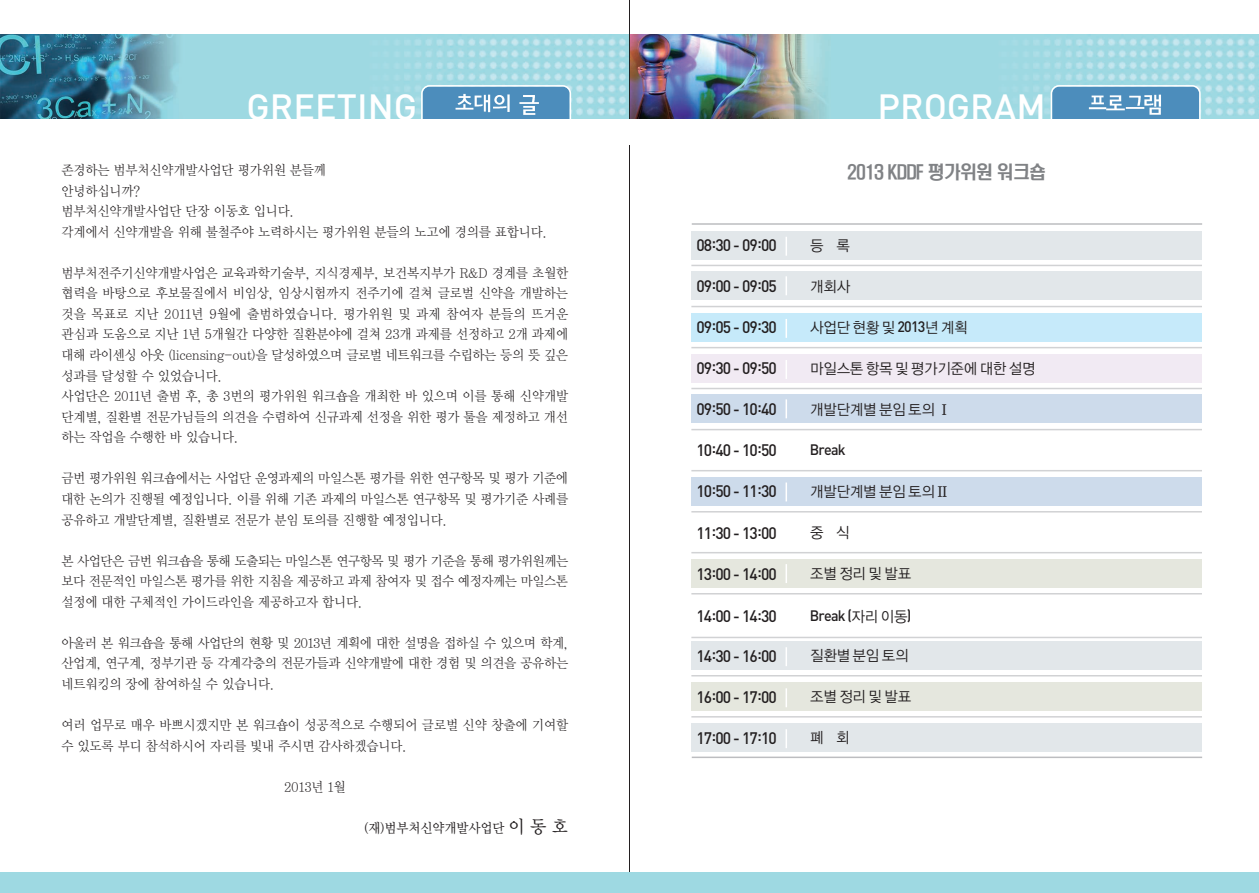
<style>
.page{position:relative;width:1259px;height:893px;background:#fff}
.page>*{position:absolute;margin:0;border:0;box-sizing:border-box;transform-origin:0 0}
.t1{font:500 36px "DIN";color:#fff}
.t2{font:500 18px "HY Head Line";letter-spacing:-.06em;color:#808285;scale:.95 1}
.t3{font:500 16.5px "DIN";letter-spacing:-.055em;color:#231f20;scale:.95 1}
.t4{font:15px "YGO12";letter-spacing:-.07em;color:#231f20;scale:.95 1}
.t5{font:500 15px "DIN";letter-spacing:-.055em;color:#231f20;scale:.95 1}
.t6{font:15px "YGO12";letter-spacing:.02em;color:#231f20;scale:.95 1}
.t7{font:13.5px/20.5px "Y Mj O12";letter-spacing:-.065em;color:#231f20;scale:.95 1}
.t8{font:13.5px "Y Mj O13";letter-spacing:-.065em;color:#231f20;scale:.95 1}
.s1{font-size:18px}
.s2{font-family:"DIN";font-weight:500}
.s3{font-family:"Y Mj O14"}
.s4{font-family:"YGO12";font-weight:400}
</style>
<div class="page">
<div style="left:691px;top:231px;width:510px;height:28px;background:#e2e7ea"></div>
<div style="left:691px;top:271px;width:510px;height:28px;background:#e2e7ea"></div>
<div style="left:691px;top:313px;width:510px;height:28px;background:#c6eafa"></div>
<div style="left:691px;top:354px;width:510px;height:28px;background:#f1eaf3"></div>
<div style="left:691px;top:395px;width:510px;height:28px;background:#cddbeb"></div>
<div style="left:691px;top:477px;width:510px;height:29px;background:#cddbeb"></div>
<div style="left:691px;top:559px;width:510px;height:29px;background:#e5e7de"></div>
<div style="left:691px;top:641px;width:510px;height:29px;background:#e2e7ea"></div>
<div style="left:691px;top:682px;width:510px;height:29px;background:#e5e7de"></div>
<div style="left:691px;top:724px;width:510px;height:28px;background:#e2e7ea"></div>
<img style="left:0;top:35px;width:1258px;height:84px">
<div style="left:1052px;top:87px;width:147px;height:56px;background:#4c8dbc;border-radius:7px"></div>
<div style="left:1050px;top:85px;width:150px;height:60px;border:2px solid #fff;border-radius:8px"></div>
<div style="left:629px;top:119px;width:629px;height:26px;background:#fff"></div>
<img style="left:1088px;top:95px;width:16px;height:15px">
<img style="left:1104px;top:95px;width:20px;height:16px">
<img style="left:1124px;top:95px;width:18px;height:16px">
<img style="left:1142px;top:94px;width:19px;height:21px">
<hr style="left:691px;top:265px;width:511px;height:1px;background:#d1d2d4">
<hr style="left:691px;top:306px;width:511px;height:1px;background:#d1d2d4">
<hr style="left:691px;top:347px;width:511px;height:1px;background:#d1d2d4">
<hr style="left:691px;top:388px;width:511px;height:1px;background:#d1d2d4">
<hr style="left:691px;top:429px;width:511px;height:1px;background:#d1d2d4">
<hr style="left:691px;top:470px;width:511px;height:1px;background:#d1d2d4">
<hr style="left:691px;top:511px;width:511px;height:1px;background:#d1d2d4">
<hr style="left:691px;top:552px;width:511px;height:1px;background:#d1d2d4">
<hr style="left:691px;top:593px;width:511px;height:1px;background:#d1d2d4">
<hr style="left:691px;top:636px;width:511px;height:2px;background:#d1d2d4">
<hr style="left:691px;top:675px;width:511px;height:1px;background:#d1d2d4">
<hr style="left:691px;top:716px;width:511px;height:1px;background:#d1d2d4">
<hr style="left:629px;top:0;width:1px;height:892px;background:#231f20">
<div style="left:422px;top:87px;width:147px;height:56px;background:#4c8dbc;border-radius:7px"></div>
<div style="left:421px;top:85px;width:150px;height:60px;border:2px solid #fff;border-radius:8px"></div>
<div style="left:0;top:119px;width:629px;height:26px;background:#fff"></div>
<img style="left:455px;top:93px;width:16px;height:17px">
<img style="left:471px;top:94px;width:19px;height:19px">
<img style="left:490px;top:94px;width:20px;height:18px">
<img style="left:519px;top:95px;width:20px;height:20px">
<div style="left:629px;top:872px;width:629px;height:20px;background:#9ed9e2"></div>
<hr style="left:692px;top:223px;width:510px;height:2px;background:#bcbdc0">
<hr style="left:692px;top:756px;width:510px;height:2px;background:#bcbdc0">
<svg style="left:785px;top:237px;width:2px;height:19px"></svg>
<svg style="left:785px;top:276px;width:2px;height:19px"></svg>
<svg style="left:785px;top:319px;width:2px;height:19px"></svg>
<svg style="left:786px;top:360px;width:1px;height:19px"></svg>
<svg style="left:785px;top:399px;width:2px;height:19px"></svg>
<svg style="left:785px;top:482px;width:2px;height:19px"></svg>
<svg style="left:785px;top:564px;width:2px;height:19px"></svg>
<svg style="left:785px;top:647px;width:2px;height:19px"></svg>
<svg style="left:785px;top:688px;width:2px;height:19px"></svg>
<svg style="left:785px;top:729px;width:2px;height:19px"></svg>
<h1 class="t1" style="left:246px;top:94px;width:172px">GREETING</h1>
<p class="t7" style="left:61px;top:160px;width:514px">존경하는 범부처신약개발사업단 평가위원 분들께<br>안녕하십니까?<br>범부처신약개발사업단 단장 이동호 입니다.<br>각계에서 신약개발을 위해 불철주야 노력하시는 평가위원 분들의 노고에 경의를 표합니다.</p>
<p class="t7" style="left:61px;top:263px;width:535px">범부처전주기신약개발사업은 교육과학기술부, 지식경제부, 보건복지부가 R&amp;D 경계를 초월한 협력을 바탕으로 후보물질에서 비임상, 임상시험까지 전주기에 걸쳐 글로벌 신약을 개발하는 것을 목표로 지난 2011년 9월에 출범하였습니다. 평가위원 및 과제 참여자 분들의 뜨거운 관심과 도움으로 지난 1년 5개월간 다양한 질환분야에 걸쳐 23개 과제를 선정하고 2개 과제에 대해 라이센싱 아웃 (licensing-out)을 달성하였으며 글로벌 네트워크를 수립하는 등의 뜻 깊은 성과를 달성할 수 있었습니다.<br>사업단은 2011년 출범 후, 총 3번의 평가위원 워크숍을 개최한 바 있으며 이를 통해 신약개발 단계별, 질환별 전문가님들의 의견을 수렴하여 신규과제 선정을 위한 평가 툴을 제정하고 개선 하는 작업을 수행한 바 있습니다.</p>
<p class="t7" style="left:61px;top:469px;width:535px;text-align:justify">금번 평가위원 워크숍에서는 사업단 운영과제의 마일스톤 평가를 위한 연구항목 및 평가 기준에 대한 논의가 진행될 예정입니다. 이를 위해 기존 과제의 마일스톤 연구항목 및 평가기준 사례를 공유하고 개발단계별, 질환별로 전문가 분임 토의를 진행할 예정입니다.</p>
<p class="t7" style="left:61px;top:551px;width:535px;text-align:justify">본 사업단은 금번 워크숍을 통해 도출되는 마일스톤 연구항목 및 평가 기준을 통해 평가위원께는 보다 전문적인 마일스톤 평가를 위한 지침을 제공하고 과제 참여자 및 접수 예정자께는 마일스톤 설정에 대한 구체적인 가이드라인을 제공하고자 합니다.</p>
<p class="t7" style="left:61px;top:633px;width:535px;text-align:justify">아울러 본 워크숍을 통해 사업단의 현황 및 2013년 계획에 대한 설명을 접하실 수 있으며 학계, 산업계, 연구계, 정부기관 등 각계각층의 전문가들과 신약개발에 대한 경험 및 의견을 공유하는 네트워킹의 장에 참여하실 수 있습니다.</p>
<p class="t7" style="left:61px;top:715px;width:535px">여러 업무로 매우 바쁘시겠지만 본 워크숍이 성공적으로 수행되어 글로벌 신약 창출에 기여할 수 있도록 부디 참석하시어 자리를 빛내 주시면 감사하겠습니다.</p>
<p class="t7" style="left:284px;top:777px;width:67px">2013년 1월</p>
<p class="t8" style="left:364px;top:821px;width:217px">(재)범부처신약개발사업단 <span class="s1">이 동 호</span></p>
<h1 class="t1" style="left:877px;top:94px;width:170px">PROGRAM</h1>
<h2 class="t2" style="left:847px;top:164px;width:211px">2013 KDDF 평가위원 워크숍</h2>
<p class="t3" style="left:696px;top:239px;width:86px">08:30 - 09:00</p>
<p class="t4" style="left:810px;top:238px;width:44px">등 록</p>
<p class="t3" style="left:696px;top:280px;width:86px">09:00 - 09:05</p>
<p class="t4" style="left:810px;top:279px;width:44px">개회사</p>
<p class="t3" style="left:696px;top:321px;width:86px">09:05 - 09:30</p>
<p class="t4" style="left:810px;top:320px;width:168px">사업단 현황 및 <span class="s2">2013</span>년 계획</p>
<p class="t3" style="left:696px;top:362px;width:86px">09:30 - 09:50</p>
<p class="t4" style="left:810px;top:361px;width:239px">마일스톤 항목 및 평가기준에 대한 설명</p>
<p class="t3" style="left:696px;top:403px;width:86px">09:50 - 10:40</p>
<p class="t4" style="left:810px;top:402px;width:150px">개발단계별 분임 토의 <span class="s3">Ⅰ</span></p>
<p class="t3" style="left:696px;top:444px;width:86px">10:40 - 10:50</p>
<p class="t5" style="left:810px;top:444px;width:39px">Break</p>
<p class="t3" style="left:696px;top:485px;width:86px">10:50 - 11:30</p>
<p class="t4" style="left:810px;top:484px;width:147px">개발단계별 분임 토의 <span class="s3">II</span></p>
<p class="t3" style="left:696px;top:526px;width:86px">11:30 - 13:00</p>
<p class="t4" style="left:810px;top:525px;width:44px">중 식</p>
<p class="t3" style="left:696px;top:567px;width:86px">13:00 - 14:00</p>
<p class="t6" style="left:810px;top:566px;width:108px">조별정리및발표</p>
<p class="t3" style="left:696px;top:609px;width:86px">14:00 - 14:30</p>
<p class="t5" style="left:810px;top:609px;width:108px">Break (<span class="s4">자리 이동</span>)</p>
<p class="t3" style="left:696px;top:649px;width:86px">14:30 - 16:00</p>
<p class="t4" style="left:810px;top:648px;width:106px">질환별 분임 토의</p>
<p class="t3" style="left:696px;top:690px;width:86px">16:00 - 17:00</p>
<p class="t6" style="left:810px;top:689px;width:108px">조별정리및발표</p>
<p class="t3" style="left:696px;top:731px;width:86px">17:00 - 17:10</p>
<p class="t4" style="left:810px;top:730px;width:44px">폐 회</p>
</div>
